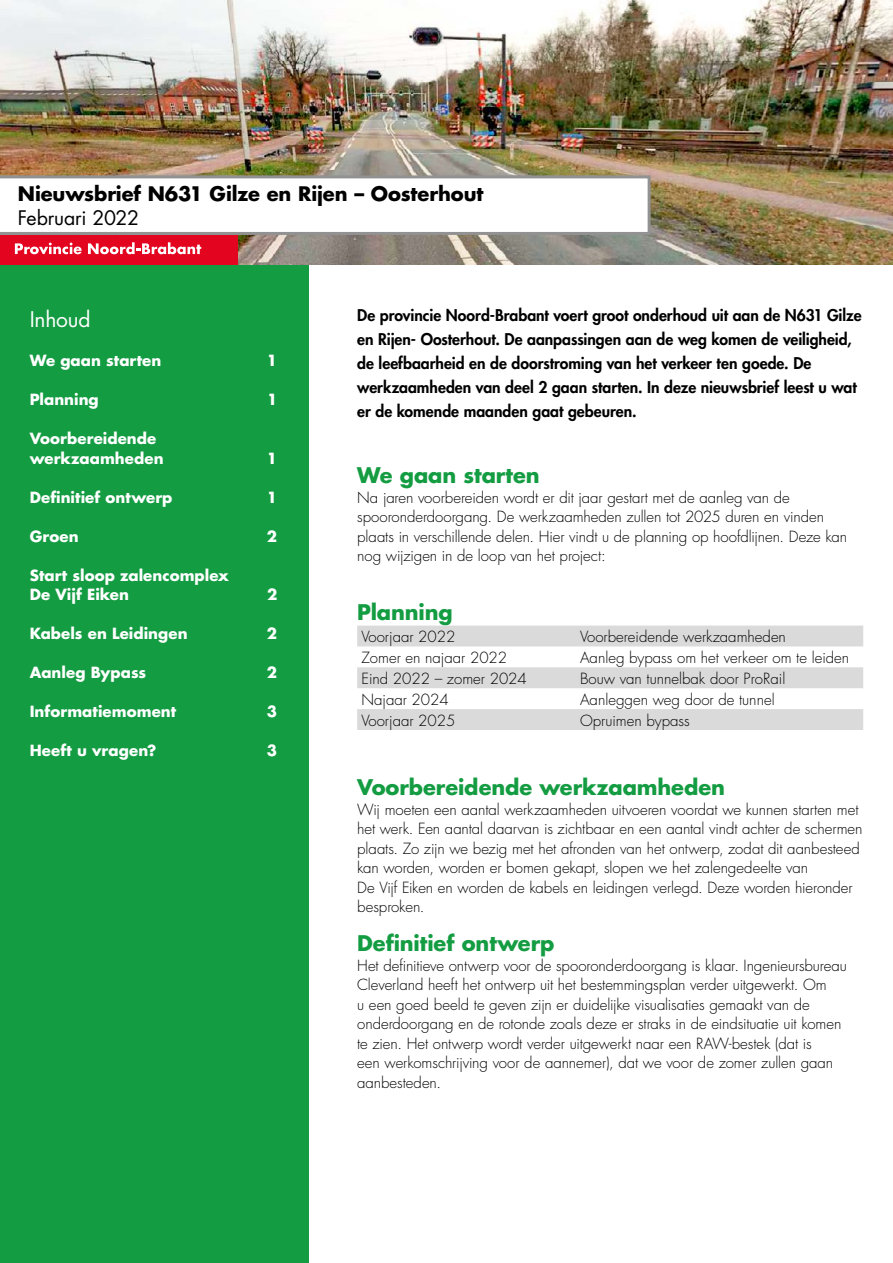
<style>
.page{position:relative;width:893px;height:1263px;background:#fff}
.page>*{position:absolute;margin:0;border:0;box-sizing:border-box;transform-origin:0 0}
.t1{font:700 21px "Futura Std";letter-spacing:-.005em;color:#139c41}
.t2{font:21px "Futura Std";letter-spacing:-.005em;color:#fff}
.t3{font:700 19.5px "Futura Std";letter-spacing:-.005em;color:#000}
.t4{font:19.5px "Futura Std";letter-spacing:-.01em;color:#000}
.t5{font:800 15.75px/24px "Futura Std";color:#000}
.t6{font:300 15px/19.5px "Futura Std";color:#000}
.t7{font:700 15px/19.5px "Futura Std";letter-spacing:.005em;color:#fff}
</style>
<div class="page">
<div style="left:0;top:229px;width:308px;height:1034px;background:#139c41"></div>
<img style="left:0;top:0;width:893px;height:265px">
<div style="left:0;top:235px;width:238px;height:30px;background:#e30520"></div>
<svg style="left:15px;top:243px;width:67px;height:11px"></svg>
<svg style="left:88px;top:242px;width:113px;height:12px"></svg>
<svg style="left:0;top:174px;width:652px;height:62px"></svg>
<svg style="left:357px;top:626px;width:506px;height:104px;fill:#dadada"></svg>
<h2 class="t3" style="left:18px;top:181px;width:467px">Nieuwsbrief N631 Gilze en Rijen – Oosterhout</h2>
<h2 class="t4" style="left:18px;top:206px;width:123px">Februari 2022</h2>
<h1 class="t2" style="left:30px;top:306px;width:62px">Inhoud</h1>
<p class="t7" style="left:30px;top:350px;width:133px">We gaan starten</p>
<p class="t7" style="left:267px;top:350px;width:12px">1</p>
<p class="t7" style="left:30px;top:389px;width:71px">Planning</p>
<p class="t7" style="left:267px;top:389px;width:12px">1</p>
<p class="t7" style="left:30px;top:428px;width:135px">Voorbereidende werkzaamheden</p>
<p class="t7" style="left:267px;top:448px;width:12px">1</p>
<p class="t7" style="left:30px;top:487px;width:144px">Definitief ontwerp</p>
<p class="t7" style="left:267px;top:487px;width:12px">1</p>
<p class="t7" style="left:30px;top:526px;width:50px">Groen</p>
<p class="t7" style="left:267px;top:526px;width:12px">2</p>
<p class="t7" style="left:30px;top:565px;width:201px">Start sloop zalencomplex<br>De Vijf Eiken</p>
<p class="t7" style="left:267px;top:584px;width:12px">2</p>
<p class="t7" style="left:30px;top:623px;width:159px">Kabels en Leidingen</p>
<p class="t7" style="left:267px;top:623px;width:12px">2</p>
<p class="t7" style="left:30px;top:662px;width:118px">Aanleg Bypass</p>
<p class="t7" style="left:267px;top:662px;width:12px">2</p>
<p class="t7" style="left:30px;top:701px;width:148px">Informatiemoment</p>
<p class="t7" style="left:267px;top:701px;width:12px">3</p>
<p class="t7" style="left:30px;top:740px;width:128px">Heeft u vragen?</p>
<p class="t7" style="left:267px;top:740px;width:12px">3</p>
<p class="t5" style="left:357px;top:303px;width:506px">De provincie Noord-Brabant voert groot onderhoud uit aan de N631 Gilze en Rijen- Oosterhout. De aanpassingen aan de weg komen de veiligheid, de leefbaarheid en de doorstroming van het verkeer ten goede. De werkzaamheden van deel 2 gaan starten. In deze nieuwsbrief leest u wat er de komende maanden gaat gebeuren.</p>
<h1 class="t1" style="left:357px;top:461px;width:184px">We gaan starten</h1>
<p class="t6" style="left:357px;top:488px;width:491px">Na jaren voorbereiden wordt er dit jaar gestart met de aanleg van de spooronderdoorgang. De werkzaamheden zullen tot 2025 duren en vinden plaats in verschillende delen. Hier vindt u de planning op hoofdlijnen. Deze kan nog wijzigen in de loop van het project:</p>
<h1 class="t1" style="left:357px;top:598px;width:97px">Planning</h1>
<p class="t6" style="left:361px;top:627px;width:96px">Voorjaar 2022</p>
<p class="t6" style="left:580px;top:627px;width:207px">Voorbereidende werkzaamheden</p>
<p class="t6" style="left:361px;top:648px;width:147px">Zomer en najaar 2022</p>
<p class="t6" style="left:580px;top:648px;width:271px">Aanleg bypass om het verkeer om te leiden</p>
<p class="t6" style="left:361px;top:669px;width:167px">Eind 2022 – zomer 2024</p>
<p class="t6" style="left:580px;top:669px;width:207px">Bouw van tunnelbak door ProRail</p>
<p class="t6" style="left:361px;top:690px;width:89px">Najaar 2024</p>
<p class="t6" style="left:580px;top:690px;width:196px">Aanleggen weg door de tunnel</p>
<p class="t6" style="left:361px;top:711px;width:96px">Voorjaar 2025</p>
<p class="t6" style="left:580px;top:711px;width:111px">Opruimen bypass</p>
<h1 class="t1" style="left:357px;top:773px;width:369px">Voorbereidende werkzaamheden</h1>
<p class="t6" style="left:357px;top:800px;width:507px">Wij moeten een aantal werkzaamheden uitvoeren voordat we kunnen starten met het werk. Een aantal daarvan is zichtbaar en een aantal vindt achter de schermen plaats. Zo zijn we bezig met het afronden van het ontwerp, zodat dit aanbesteed kan worden, worden er bomen gekapt, slopen we het zalengedeelte van<br>De Vijf Eiken en worden de kabels en leidingen verlegd. Deze worden hieronder besproken.</p>
<h1 class="t1" style="left:357px;top:929px;width:199px">Definitief ontwerp</h1>
<p class="t6" style="left:357px;top:956px;width:491px">Het definitieve ontwerp voor de spooronderdoorgang is klaar. Ingenieursbureau Cleverland heeft het ontwerp uit het bestemmingsplan verder uitgewerkt. Om<br>u een goed beeld te geven zijn er duidelijke visualisaties gemaakt van de onderdoorgang en de rotonde zoals deze er straks in de eindsituatie uit komen te zien. Het ontwerp wordt verder uitgewerkt naar een RAW-bestek (dat is<br>een werkomschrijving voor de aannemer), dat we voor de zomer zullen gaan aanbesteden.</p>
</div>
